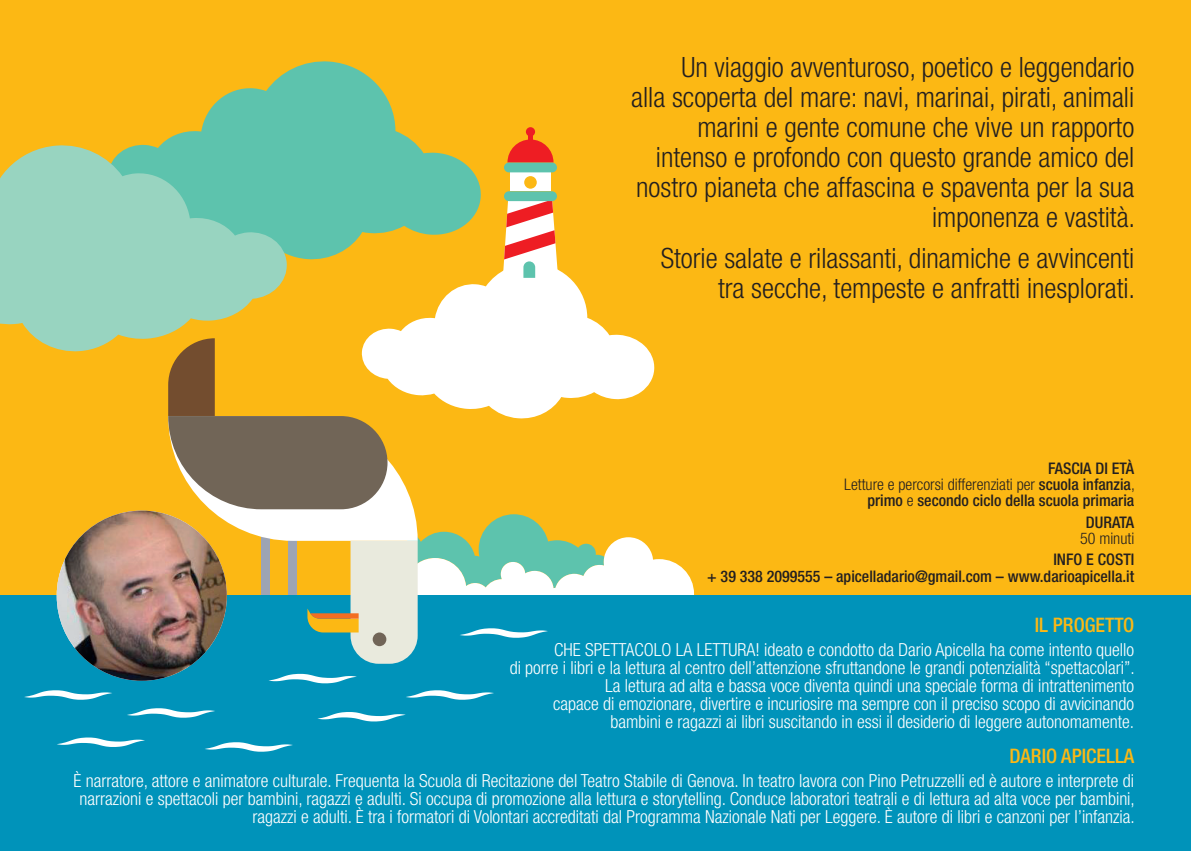
<style>
.page{position:relative;width:1191px;height:851px;background:#fff}
.page>*{position:absolute;margin:0;border:0;box-sizing:border-box;transform-origin:0 0}
.t1{font:300 condensed 28px/30px "Helvetica Neue LT Std";color:#231f20;text-align:right}
.t2{font:500 condensed 20px "Helvetica Neue LT Std";color:#fcb814}
.t3{font:300 condensed 18px/18px "Helvetica Neue LT Std";color:#fff;text-align:right}
.t4{font:500 condensed 16px/16px "Helvetica Neue LT Std";color:#231f20;text-align:right}
.t5{font:300 condensed 16px "Helvetica Neue LT Std";color:#231f20}
.s1{font-weight:300}
</style>
<div class="page">
<div style="left:0;top:0;width:1191px;height:850px;background:#fcb814"></div>
<svg style="left:162px;top:61px;width:319px;height:199px;fill:#5dc3ad"></svg>
<svg style="left:368px;top:270px;width:264px;height:68px;fill:#fff"></svg>
<svg style="left:0;top:144px;width:288px;height:208px;background:#98cda8"></svg>
<div style="left:0;top:595px;width:1191px;height:255px;background:#0093ba"></div>
<img style="left:57px;top:510px;width:170px;height:170px;border-radius:85px">
<svg style="left:507px;top:139px;width:46px;height:23px"></svg>
<div style="left:504px;top:191px;width:53px;height:10px;background:#5dc3ad;border-radius:5px"></div>
<svg style="left:503px;top:197px;width:55px;height:81px;background:#ebb2a2"></svg>
<div style="left:510px;top:167px;width:41px;height:24px;background:#fff"></div>
<div style="left:524px;top:176px;width:13px;height:13px;background:#fcb814;border-radius:50%"></div>
<div style="left:504px;top:162px;width:53px;height:10px;background:#5dc3ad;border-radius:5px"></div>
<div style="left:528px;top:132px;width:5px;height:13px;background:#ee1d23"></div>
<div style="left:526px;top:127px;width:9px;height:9px;background:#ee1d23;border-radius:50%"></div>
<svg style="left:57px;top:737px;width:88px;height:9px"></svg>
<svg style="left:127px;top:708px;width:88px;height:9px"></svg>
<svg style="left:24px;top:690px;width:88px;height:9px"></svg>
<svg style="left:317px;top:712px;width:89px;height:9px"></svg>
<svg style="left:406px;top:690px;width:88px;height:9px"></svg>
<svg style="left:168px;top:338px;width:526px;height:325px"></svg>
<svg style="left:268px;top:673px;width:89px;height:10px"></svg>
<svg style="left:205px;top:742px;width:88px;height:9px"></svg>
<p class="t1" style="left:631px;top:52px;width:505px">Un viaggio avventuroso, poetico e leggendario<br>alla scoperta del mare: navi, marinai, pirati, animali marini e gente comune che vive un rapporto intenso e profondo con questo grande amico del nostro pianeta che affascina e spaventa per la sua imponenza e vastità.</p>
<h1 class="t1" style="left:660px;top:243px;width:476px">Storie salate e rilassanti, dinamiche e avvincenti tra secche, tempeste e anfratti inesplorati.</h1>
<p class="t4" style="left:844px;top:460px;width:292px">FASCIA DI ETÀ<br><span class="s1">Letture e percorsi differenziati per</span> scuola infanzia<span class="s1">, </span>primo <span class="s1">e</span> secondo ciclo della scuola primaria</p>
<p class="t4" style="left:1086px;top:514px;width:50px">DURATA</p>
<p class="t5" style="left:1080px;top:529px;width:56px">50 minuti</p>
<p class="t4" style="left:707px;top:551px;width:428px">INFO E COSTI<br>+ 39 338 2099555 – apicelladario@gmail.com – www.darioapicella.it</p>
<p class="t2" style="left:1034px;top:613px;width:101px">IL PROGETTO</p>
<p class="t3" style="left:509px;top:640px;width:627px">CHE SPETTACOLO LA LETTURA! ideato e condotto da Dario Apicella ha come intento quello<br>di porre i libri e la lettura al centro dell’attenzione sfruttandone le grandi potenzialità “spettacolari”.<br>La lettura ad alta e bassa voce diventa quindi una speciale forma di intrattenimento<br>capace di emozionare, divertire e incuriosire ma sempre con il preciso scopo di avvicinando bambini e ragazzi ai libri suscitando in essi il desiderio di leggere autonomamente.</p>
<p class="t2" style="left:1009px;top:743px;width:126px">DARIO APICELLA</p>
<p class="t3" style="left:74px;top:771px;width:1063px">È narratore, attore e animatore culturale. Frequenta la Scuola di Recitazione del Teatro Stabile di Genova. In teatro lavora con Pino Petruzzelli ed è autore e interprete di narrazioni e spettacoli per bambini, ragazzi e adulti. Si occupa di promozione alla lettura e storytelling. Conduce laboratori teatrali e di lettura ad alta voce per bambini, ragazzi e adulti. È tra i formatori di Volontari accreditati dal Programma Nazionale Nati per Leggere. È autore di libri e canzoni per l’infanzia.</p>
</div>
